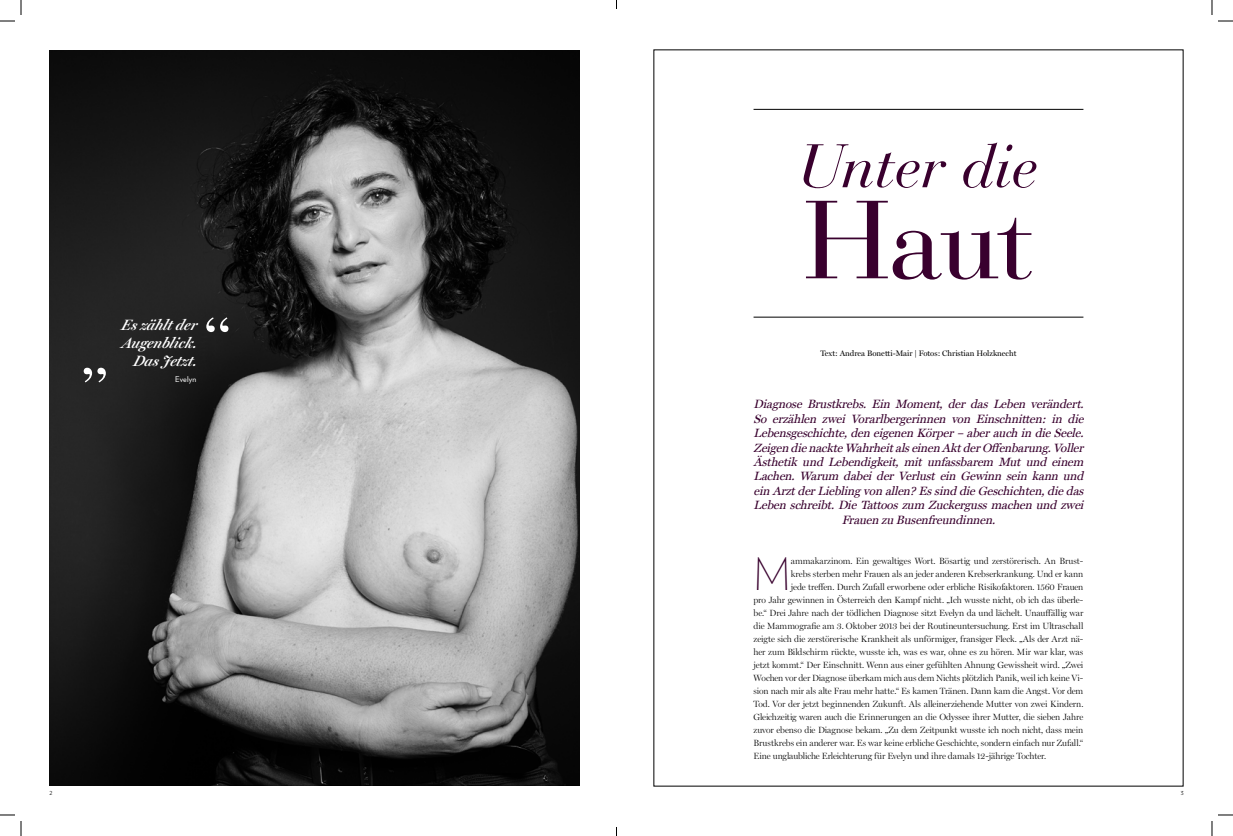
<style>
.page{position:relative;width:1233px;height:836px;background:#fff}
.page>*{position:absolute;margin:0;border:0;box-sizing:border-box;transform-origin:0 0}
.t1{font:110px "Bauer Bodoni";color:#39002e}
.t2{font:italic 61px "Bauer Bodoni";letter-spacing:-.015em;color:#39002e}
.t3{font:200 44.5px "Verlag";color:#39002e}
.t4{font:italic 600 15px/18px "Miller Display";letter-spacing:-.005em;color:#fff;text-align:right}
.t5{font:italic 12px/14.4px "Miller Text Roman";letter-spacing:-.01em;color:#39002e;text-align:center}
.t6{font:300 9px "Miller Display";letter-spacing:-.005em;color:#000}
.t7{font:8px "Miller Display";color:#000}
.t8{font:8px "Verlag";letter-spacing:.025em;color:#fff}
.t9{font:300 7px "Verlag";color:#000}
</style>
<div class="page">
<hr style="left:753px;top:109px;width:330px;height:1px;background:#000">
<hr style="left:753px;top:317px;width:330px;height:1px;background:#000">
<img style="left:49px;top:50px;width:530px;height:735px">
<svg style="left:84px;top:368px;width:22px;height:14px"></svg>
<svg style="left:206px;top:317px;width:22px;height:15px"></svg>
<svg style="left:1218px;top:20px;width:15px;height:2px"></svg>
<svg style="left:1218px;top:814px;width:15px;height:2px"></svg>
<svg style="left:0;top:0;width:22px;height:22px"></svg>
<svg style="left:0;top:814px;width:22px;height:22px"></svg>
<svg style="left:1211px;top:0;width:1px;height:15px"></svg>
<svg style="left:1211px;top:821px;width:1px;height:15px"></svg>
<h3 class="t4" style="left:121px;top:316px;width:81px">Eszähltder<br>Augenblick.<br>DasJetzt.</h3>
<p class="t8" style="left:175px;top:373px;width:23px">Evelyn</p>
<h2 class="t2" style="left:798px;top:130px;width:241px">Unter die</h2>
<h1 class="t1" style="left:804px;top:175px;width:230px">Haut</h1>
<p class="t7" style="left:820px;top:349px;width:197px">Text: Andrea Bonetti-Mair | Fotos: Christian Holzknecht</p>
<p class="t5" style="left:753px;top:397px;width:335px">Diagnose Brustkrebs. Ein Moment, der das Leben verändert.<br>So erzählen zwei Vorarlbergerinnen von Einschnitten: in die Lebensgeschichte,den eigenen Körper– aberauch in dieSeele.<br>Zeigen dienackteWahrheitalseinen AktderOffenbarung.Voller Ästhetik und Lebendigkeit, mit unfassbarem Mut und einem Lachen. Warum dabei der Verlust ein Gewinn sein kann und ein ArztderLieblingvon allen?Essind dieGeschichten,diedas Leben schreibt. Die Tattoos zum Zuckerguss machen und zwei Frauen zu Busenfreundinnen.</p>
<h3 class="t3" style="left:753px;top:542px;width:39px">M</h3>
<p class="t6" style="left:791px;top:556px;width:294px">ammakarzinom. Ein gewaltiges Wort. Bösartig und zerstörerisch. An Brust-</p>
<p class="t6" style="left:791px;top:569px;width:294px">krebs sterben mehr Frauen als an jeder anderen Krebserkrankung. Und er kann</p>
<p class="t6" style="left:791px;top:582px;width:294px">jede treffen. Durch Zufall erworbene oder erbliche Risikofaktoren. 1560 Frauen</p>
<p class="t6" style="left:753px;top:595px;width:331px">pro Jahr gewinnen in Österreich den Kampf nicht. „Ich wusste nicht, ob ich das überle-</p>
<p class="t6" style="left:753px;top:608px;width:331px">be.“ Drei Jahre nach der tödlichen Diagnose sitzt Evelyn da und lächelt. Unauffällig war</p>
<p class="t6" style="left:753px;top:621px;width:331px">die Mammografie am 3. Oktober 2013 bei der Routineuntersuchung. Erst im Ultraschall</p>
<p class="t6" style="left:753px;top:634px;width:331px">zeigte sich die zerstörerische Krankheit als unförmiger, fransiger Fleck. „Als der Arzt nä-</p>
<p class="t6" style="left:753px;top:647px;width:331px">her zum Bildschirm rückte, wusste ich, was es war, ohne es zu hören. Mir war klar, was</p>
<p class="t6" style="left:753px;top:660px;width:331px">jetzt kommt.“ Der Einschnitt. Wenn aus einer gefühlten Ahnung Gewissheit wird. „Zwei</p>
<p class="t6" style="left:753px;top:673px;width:331px">Wochen vor der Diagnose überkam mich aus dem Nichts plötzlich Panik, weil ich keine Vi-</p>
<p class="t6" style="left:753px;top:686px;width:331px">sion nach mir als alte Frau mehr hatte.“ Es kamen Tränen. Dann kam die Angst. Vor dem</p>
<p class="t6" style="left:753px;top:699px;width:331px">Tod. Vor der jetzt beginnenden Zukunft. Als alleinerziehende Mutter von zwei Kindern.</p>
<p class="t6" style="left:753px;top:712px;width:331px">Gleichzeitig waren auch die Erinnerungen an die Odyssee ihrer Mutter, die sieben Jahre</p>
<p class="t6" style="left:753px;top:725px;width:331px">zuvor ebenso die Diagnose bekam. „Zu dem Zeitpunkt wusste ich noch nicht, dass mein</p>
<p class="t6" style="left:753px;top:738px;width:331px">Brustkrebs ein anderer war. Es war keine erbliche Geschichte, sondern einfach nur Zufall.“</p>
<p class="t6" style="left:753px;top:751px;width:294px">Eine unglaubliche Erleichterung für Evelyn und ihre damals 12-jährige Tochter.</p>
<p class="t9" style="left:49px;top:787px;width:5px">2</p>
<p class="t9" style="left:1180px;top:787px;width:4px">3</p>
</div>
